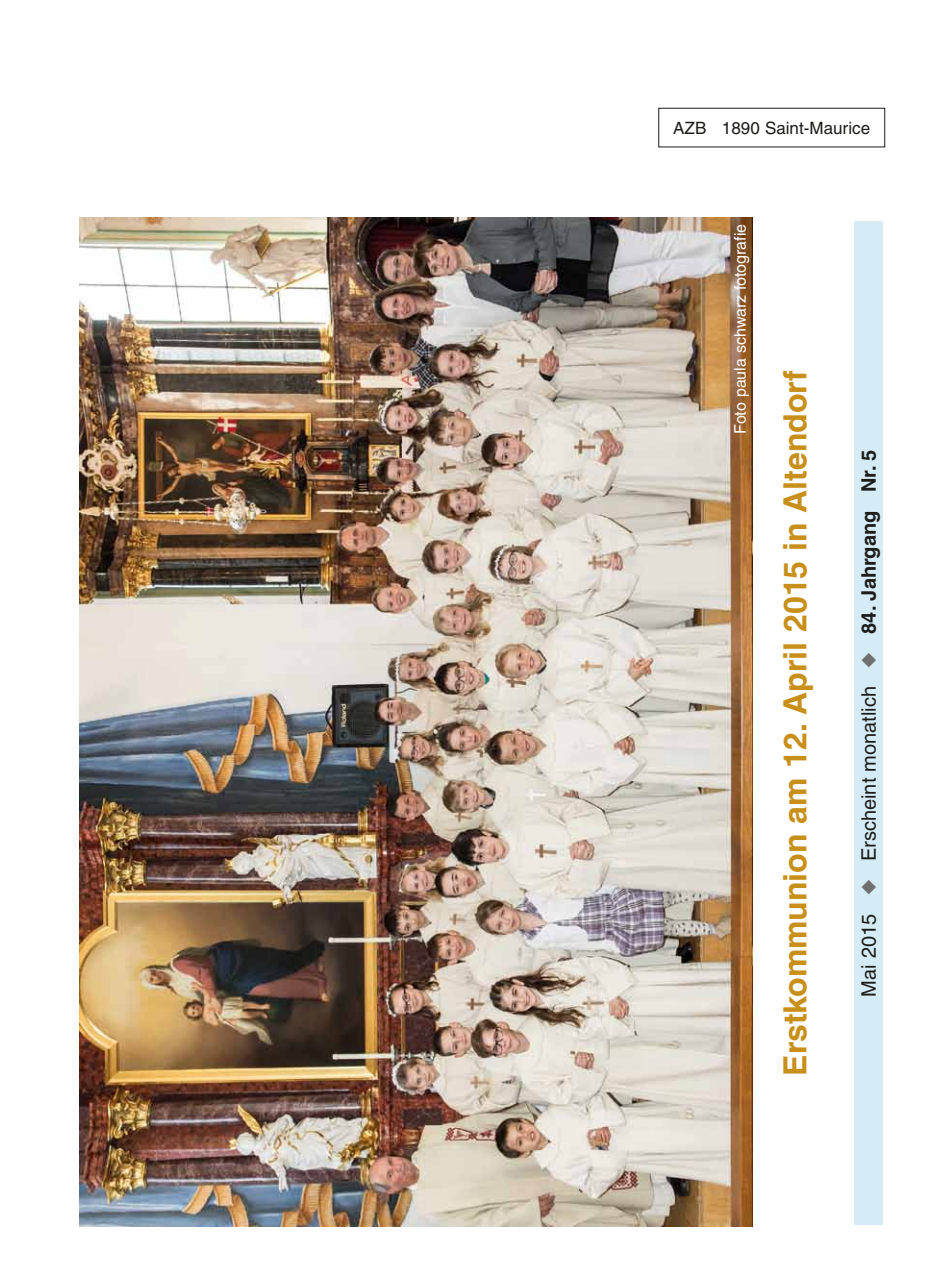
<style>
.page{position:relative;width:942px;height:1276px;background:#fff}
.page>*{position:absolute;margin:0;border:0;box-sizing:border-box;transform-origin:0 0}
.t1{font:700 32px "Helvetica";color:#c88f1a}
.t2{font:20px "Helvetica";color:#1d1d1b}
.t3{font:17px "Helvetica";color:#1d1d1b}
.t4{font:16px "Helvetica";color:#fff}
.s1{color:#706f6f}
.s2{font-weight:700}
</style>
<div class="page">
<div style="left:658px;top:108px;width:226px;height:39px;border:1px solid #1d1d1b"></div>
<div style="left:853px;top:221px;width:29px;height:1004px;background:#d5ecf6"></div>
<img style="left:79px;top:218px;width:673px;height:1008px">
<p class="t3" style="left:673px;top:118px;width:198px">AZB 1890 Saint-Maurice</p>
<p class="t4" style="left:730px;top:434px;width:211px;rotate:-90deg">Foto paula schwarz fotografie</p>
<h1 class="t1" style="left:775px;top:1075px;width:706px;rotate:-90deg">Erstkommunion am 12. April 2015 in Altendorf</h1>
<p class="t2" style="left:857px;top:996px;width:549px;rotate:-90deg">Mai 2015 <span class="s1">◆</span> Erscheint monatlich <span class="s1">◆</span> <span class="s2">84. Jahrgang Nr. 5</span></p>
</div>
